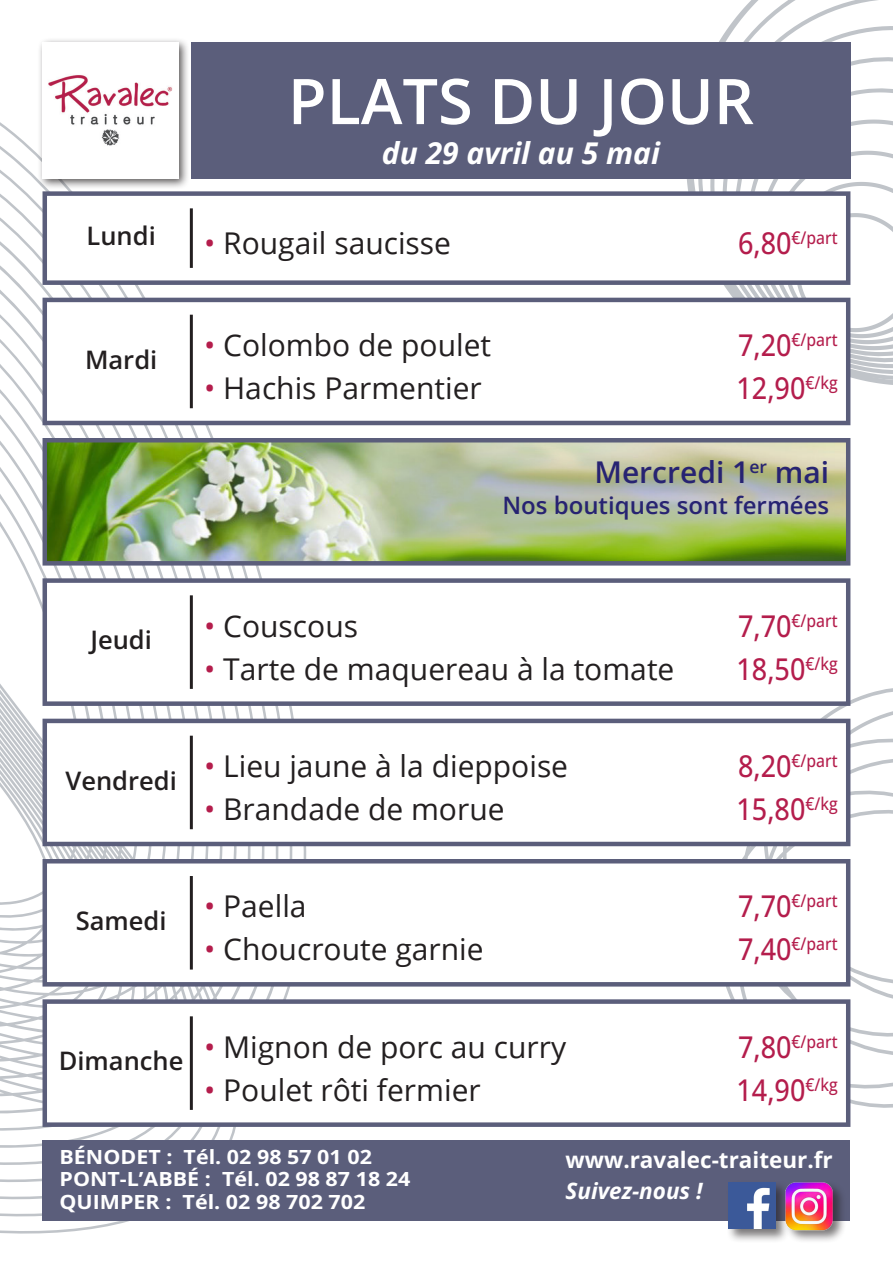
<style>
.page{position:relative;width:893px;height:1263px;background:#fff}
.page>*{position:absolute;margin:0;border:0;box-sizing:border-box;transform-origin:0 0}
.t1{font:600 63px "Open Sans";color:#fff}
.t2{font:30px "Open Sans";color:#231f20}
.t3{font:500 30px "Open Sans";color:#b41d4c;scale:.9 1}
.t4{font:italic 700 30px "Open Sans";color:#fff}
.t5{font:600 30px "Open Sans";color:#272372}
.t6{font:600 25.5px "Open Sans";color:#231f20}
.t7{font:600 24px "Open Sans";color:#272372}
.t8{font:700 22.5px "Open Sans";color:#fff}
.t9{font:italic 700 22.5px "Open Sans";color:#fff}
.t10{font:700 19.5px "Open Sans";color:#fff;scale:1.1 1}
.t11{font:500 17.55px "Open Sans";color:#b41d4c;scale:.9 1}
.s1{color:#b41d4c}
.s2{font-size:30px}
</style>
<div class="page">
<svg style="left:684px;top:0;width:209px;height:388px"></svg>
<svg style="left:0;top:122px;width:310px;height:1112px"></svg>
<svg style="left:718px;top:666px;width:175px;height:443px"></svg>
<div style="left:43px;top:1140px;width:807px;height:80px;background:#5b5e7b"></div>
<div style="left:191px;top:43px;width:659px;height:136px;background:#5b5e7b"></div>
<div style="left:726px;top:1180px;width:63px;height:63px;background:#231f20;opacity:.6"></div>
<img style="left:728px;top:1182px;width:47px;height:47px">
<div style="left:784px;top:1180px;width:62px;height:64px;background:#231f20;opacity:.6"></div>
<img style="left:785px;top:1182px;width:48px;height:49px">
<div style="left:37px;top:37px;width:153px;height:153px;background:#231f20;opacity:.75"></div>
<img style="left:43px;top:43px;width:136px;height:136px">
<div style="left:43px;top:191px;width:807px;height:94px;background:#fff;border:4px solid #5b5e7b"></div>
<div style="left:43px;top:298px;width:807px;height:127px;background:#fff;border:4px solid #5b5e7b"></div>
<img style="left:48px;top:443px;width:797px;height:118px">
<div style="left:43px;top:438px;width:807px;height:128px;border:4px solid #5b5e7b"></div>
<div style="left:43px;top:578px;width:807px;height:128px;background:#fff;border:4px solid #5b5e7b"></div>
<div style="left:43px;top:719px;width:807px;height:127px;background:#fff;border:4px solid #5b5e7b"></div>
<div style="left:43px;top:859px;width:807px;height:127px;background:#fff;border:4px solid #5b5e7b"></div>
<div style="left:43px;top:999px;width:807px;height:128px;background:#fff;border:4px solid #5b5e7b"></div>
<hr style="left:190px;top:208px;width:3px;height:60px;background:#231f20">
<hr style="left:190px;top:315px;width:3px;height:93px;background:#231f20">
<hr style="left:190px;top:595px;width:3px;height:94px;background:#231f20">
<hr style="left:190px;top:736px;width:3px;height:93px;background:#231f20">
<hr style="left:190px;top:876px;width:3px;height:93px;background:#231f20">
<hr style="left:190px;top:1016px;width:3px;height:94px;background:#231f20">
<p class="t6" style="left:87px;top:219px;width:71px">Lundi</p>
<p class="t6" style="left:85px;top:342px;width:74px">Mardi</p>
<p class="t1" style="left:288px;top:58px;width:468px">PLATS DU JOUR</p>
<p class="t4" style="left:382px;top:133px;width:279px">du 29 avril au 5 mai</p>
<p class="t2" style="left:204px;top:223px;width:248px"><span class="s1">•</span> Rougail saucisse</p>
<p class="t11" style="left:738px;top:226px;width:112px"><span class="s2">6,80</span>€/part</p>
<p class="t2" style="left:204px;top:325px;width:289px"><span class="s1">•</span> Colombo de poulet</p>
<p class="t11" style="left:738px;top:328px;width:112px"><span class="s2">7,20</span>€/part</p>
<p class="t2" style="left:204px;top:367px;width:279px"><span class="s1">•</span> Hachis Parmentier</p>
<p class="t3" style="left:736px;top:367px;width:114px">12,90<sup>€/kg</sup></p>
<p class="t5" style="left:594px;top:452px;width:236px">Mercredi 1<sup>er</sup> mai</p>
<p class="t7" style="left:502px;top:489px;width:328px">Nos boutiques sont fermées</p>
<p class="t6" style="left:90px;top:622px;width:63px">Jeudi</p>
<p class="t6" style="left:66px;top:763px;width:113px">Vendredi</p>
<p class="t2" style="left:204px;top:605px;width:155px"><span class="s1">•</span> Couscous</p>
<p class="t11" style="left:738px;top:608px;width:112px"><span class="s2">7,70</span>€/part</p>
<p class="t2" style="left:204px;top:648px;width:472px"><span class="s1">•</span> Tarte de maquereau à la tomate</p>
<p class="t3" style="left:736px;top:648px;width:114px">18,50<sup>€/kg</sup></p>
<p class="t2" style="left:204px;top:746px;width:366px"><span class="s1">•</span> Lieu jaune à la dieppoise</p>
<p class="t11" style="left:738px;top:749px;width:112px"><span class="s2">8,20</span>€/part</p>
<p class="t2" style="left:204px;top:788px;width:302px"><span class="s1">•</span> Brandade de morue</p>
<p class="t3" style="left:736px;top:788px;width:114px">15,80<sup>€/kg</sup></p>
<p class="t6" style="left:76px;top:903px;width:92px">Samedi</p>
<p class="t2" style="left:204px;top:886px;width:104px"><span class="s1">•</span> Paella</p>
<p class="t11" style="left:738px;top:889px;width:112px"><span class="s2">7,70</span>€/part</p>
<p class="t2" style="left:204px;top:929px;width:281px"><span class="s1">•</span> Choucroute garnie</p>
<p class="t11" style="left:738px;top:932px;width:112px"><span class="s2">7,40</span>€/part</p>
<p class="t6" style="left:59px;top:1043px;width:126px">Dimanche</p>
<p class="t2" style="left:204px;top:1026px;width:364px"><span class="s1">•</span> Mignon de porc au curry</p>
<p class="t11" style="left:738px;top:1029px;width:112px"><span class="s2">7,80</span>€/part</p>
<p class="t2" style="left:204px;top:1069px;width:278px"><span class="s1">•</span> Poulet rôti fermier</p>
<p class="t3" style="left:736px;top:1069px;width:114px">14,90<sup>€/kg</sup></p>
<p class="t10" style="left:60px;top:1143px;width:286px">BÉNODET : Tél. 02 98 57 01 02</p>
<p class="t10" style="left:60px;top:1165px;width:320px">PONT-L’ABBÉ : Tél. 02 98 87 18 24</p>
<p class="t10" style="left:60px;top:1188px;width:280px">QUIMPER : Tél. 02 98 702 702</p>
<p class="t8" style="left:566px;top:1144px;width:269px">www.ravalec-traiteur.fr</p>
<p class="t9" style="left:566px;top:1175px;width:139px">Suivez-nous !</p>
</div>
